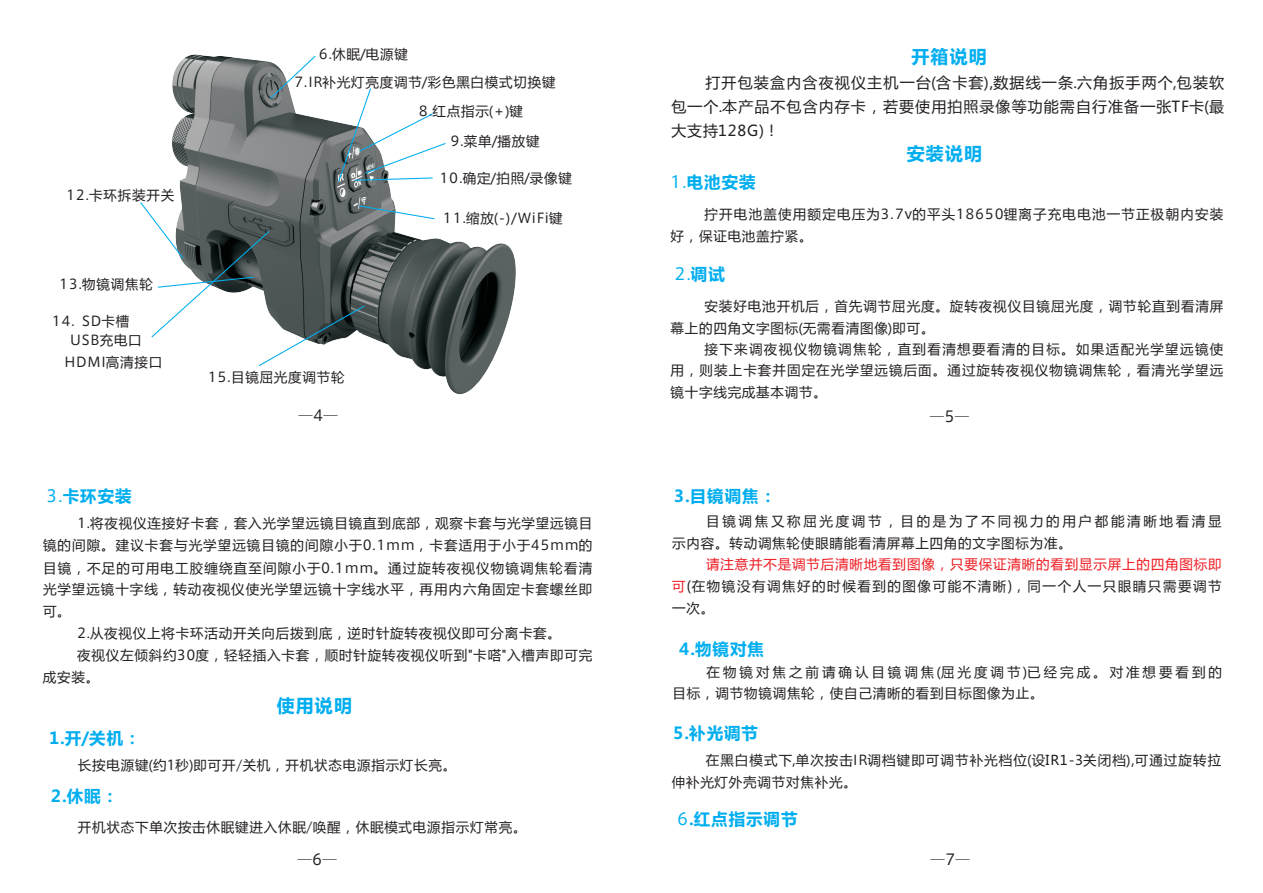
<style>
.page{position:relative;width:1263px;height:893px;background:#fff}
.page>*{position:absolute;margin:0;border:0;box-sizing:border-box;transform-origin:0 0}
.t1{font:700 18px "Microsoft Ya Hei";letter-spacing:.06em;color:#00aeef}
.t2{font:700 16.5px "Microsoft Ya Hei";letter-spacing:.06em;color:#00aeef}
.t3{font:16.5px "Axis Std";color:#00aeef}
.t4{font:15px/23.7px "Microsoft Ya Hei";letter-spacing:.07em;color:#231f20;text-align:justify}
.t5{font:15px "Sim Sun";color:#231f20}
.t6{font:13.5px/21.5px "Microsoft Ya Hei";letter-spacing:.07em;color:#231f20}
.t7{font:13.5px/21.5px "Microsoft Ya Hei";letter-spacing:.2em;color:#231f20}
.t8{font:13.5px/21.5px "Microsoft Ya Hei";letter-spacing:.22em;color:#231f20}
.t9{font:13.5px/21.5px "Microsoft Ya Hei";letter-spacing:.09em;color:#231f20}
.t10{font:13.5px/21.5px "Microsoft Ya Hei";letter-spacing:.115em;color:#231f20}
.t11{font:13.5px "Microsoft Ya Hei";letter-spacing:.06em;color:#ee1d23}
.t12{font:13.5px/18.1px "Axis Std";letter-spacing:.055em;color:#231f20}
.s1{font-family:"Axis Std"}
.s2{font-family:"Microsoft Ya Hei"}
.s3{font-family:"Axis Std";font-weight:400}
.s4{font-family:"Microsoft Ya Hei";font-weight:700}
.s5{color:#ee1d23}
</style>
<div class="page">
<img style="left:172px;top:54px;width:344px;height:340px">
<svg style="left:269px;top:55px;width:48px;height:45px"></svg>
<svg style="left:337px;top:87px;width:110px;height:96px"></svg>
<svg style="left:140px;top:201px;width:296px;height:166px"></svg>
<p class="t6" style="left:319px;top:45px;width:91px"><span class="s1">6.</span>休眠/电源键</p>
<p class="t6" style="left:66px;top:185px;width:110px"><span class="s1">12.</span>卡环拆装开关</p>
<p class="t6" style="left:59px;top:274px;width:95px"><span class="s1">13.</span>物镜调焦轮</p>
<p class="t12" style="left:70px;top:312px;width:73px;text-indent:-18px">14. SD<span class="s2">卡槽<br></span>USB<span class="s2">充电口</span></p>
<p class="t12" style="left:64px;top:353px;width:99px">HDMI<span class="s2">高清接口</span></p>
<p class="t2" style="left:46px;top:489px;width:87px"><span class="s3">3.</span>卡环安装</p>
<p class="t6" style="left:294px;top:72px;width:263px"><span class="s1">7.IR</span>补光灯亮度调节/彩色黑白模式切换键</p>
<p class="t6" style="left:208px;top:367px;width:138px"><span class="s1">15.</span>目镜屈光度调节轮</p>
<p class="t5" style="left:298px;top:408px;width:42px">—<span class="s1">4</span>—</p>
<p class="t6" style="left:450px;top:98px;width:91px;line-height:29.5px;text-indent:-31px"><span class="s1">8.</span>红点指示(+)键<br><span class="s1">9.</span>菜单/播放键</p>
<p class="t6" style="left:440px;top:169px;width:134px"><span class="s1">10.</span>确定/拍照/录像键</p>
<p class="t12" style="left:443px;top:209px;width:121px">11.<span class="s2">缩放(-)/</span>WiFi<span class="s2">键</span></p>
<p class="t6" style="left:77px;top:513px;width:517px"><span class="s1">1</span>.将夜视仪连接好卡套，套入光学望远镜目镜直到底部，观察卡套与光学望远镜目</p>
<p class="t6" style="left:43px;top:536px;width:551px">镜的间隙。建议卡套与光学望远镜目镜的间隙小于<span class="s1">0</span>.<span class="s1">1mm</span>，卡套适用于小于<span class="s1">45mm</span>的</p>
<p class="t6" style="left:43px;top:558px;width:551px">目镜，不足的可用电工胶缠绕直至间隙小于<span class="s1">0</span>.<span class="s1">1mm</span>。通过旋转夜视仪物镜调焦轮看清</p>
<p class="t6" style="left:43px;top:580px;width:551px">光学望远镜十字线，转动夜视仪使光学望远镜十字线水平，再用内六角固定卡套螺丝即</p>
<p class="t6" style="left:43px;top:601px;width:29px">可。</p>
<p class="t6" style="left:77px;top:623px;width:486px"><span class="s1">2</span>.从夜视仪上将卡环活动开关向后拨到底，逆时针旋转夜视仪即可分离卡套。</p>
<p class="t6" style="left:77px;top:646px;width:517px">夜视仪左倾斜约<span class="s1">30</span>度，轻轻插入卡套，顺时针旋转夜视仪听到"卡嗒"入槽声即可完</p>
<p class="t6" style="left:43px;top:667px;width:58px">成安装。</p>
<p class="t2" style="left:49px;top:730px;width:93px">1.开/关机：</p>
<h1 class="t1" style="left:277px;top:697px;width:77px">使用说明</h1>
<p class="t6" style="left:78px;top:756px;width:380px">长按电源键(约<span class="s1">1</span>秒)即可开<span class="s1">/</span>关机，开机状态电源指示灯长亮。</p>
<p class="t2" style="left:51px;top:789px;width:69px">2.休眠：</p>
<p class="t6" style="left:78px;top:818px;width:450px">开机状态下单次按击休眠键进入休眠<span class="s1">/</span>唤醒，休眠模式电源指示灯常亮。</p>
<p class="t5" style="left:297px;top:852px;width:42px">—<span class="s1">6</span>—</p>
<h1 class="t1" style="left:911px;top:48px;width:77px">开箱说明</h1>
<p class="t4" style="left:671px;top:72px;width:554px;text-indent:34px">打开包装盒内含夜视仪主机一台(含卡套),数据线一条.六角扳手两个,包装软包一个.本产品不包含内存卡，若要使用拍照录像等功能需自行准备一张TF卡(最大支持128G)！</p>
<p class="t2" style="left:670px;top:175px;width:87px"><span class="s3">1.</span>电池安装</p>
<h1 class="t1" style="left:907px;top:145px;width:77px">安装说明</h1>
<p class="t9" style="left:670px;top:205px;width:554px;text-indent:34px">拧开电池盖使用额定电压为<span class="s1">3.7v</span>的平头<span class="s1">18650</span>锂离子充电电池一节正极朝内安装好，保证电池盖拧紧。</p>
<p class="t3" style="left:674px;top:265px;width:52px">2.<span class="s4">调试</span></p>
<p class="t6" style="left:670px;top:297px;width:554px;text-indent:34px">安装好电池开机后，首先调节屈光度。旋转夜视仪目镜屈光度，调节轮直到看清屏幕上的四角文字图标(无需看清图像)即可。</p>
<p class="t6" style="left:670px;top:339px;width:554px;text-align:justify;text-indent:34px">接下来调夜视仪物镜调焦轮，直到看清想要看清的目标。如果适配光学望远镜使用，则装上卡套并固定在光学望远镜后面。通过旋转夜视仪物镜调焦轮，看清光学望远镜十字线完成基本调节。</p>
<p class="t2" style="left:674px;top:489px;width:104px">3.目镜调焦：</p>
<p class="t5" style="left:929px;top:409px;width:42px">—<span class="s1">5</span>—</p>
<p class="t7" style="left:672px;top:512px;width:551px;text-indent:34px">目镜调焦又称屈光度调节，目的是为了不同视力的用户都能清晰地看清显示内容。转动调焦轮使眼睛能看清屏幕上四角的文字图标为准。</p>
<p class="t10" style="left:672px;top:577px;width:551px"><span class="s5">可</span><span class="s1">(</span>在物镜没有调焦好的时候看到的图像可能不清晰<span class="s1">)</span>，同一个人一只眼睛只需要调节一次。</p>
<p class="t11" style="left:706px;top:558px;width:517px">请注意并不是调节后清晰地看到图像，只要保证清晰的看到显示屏上的四角图标即</p>
<p class="t2" style="left:679px;top:642px;width:86px">4.物镜对焦</p>
<p class="t8" style="left:673px;top:662px;width:551px;text-indent:34px">在物镜对焦之前请确认目镜调焦(屈光度调节)已经完成。对准想要看到的目标，调节物镜调焦轮，使自己清晰的看到目标图像为止。</p>
<p class="t2" style="left:673px;top:726px;width:86px">5.补光调节</p>
<p class="t6" style="left:672px;top:751px;width:551px;text-indent:34px">在黑白模式下,单次按击<span class="s1">IR</span>调档键即可调节补光档位(设IR1-3关闭档),可通过旋转拉伸补光灯外壳调节对焦补光。</p>
<p class="t2" style="left:677px;top:811px;width:122px"><span class="s3">6</span>.红点指示调节</p>
<p class="t5" style="left:930px;top:852px;width:42px">—<span class="s1">7</span>—</p>
</div>
